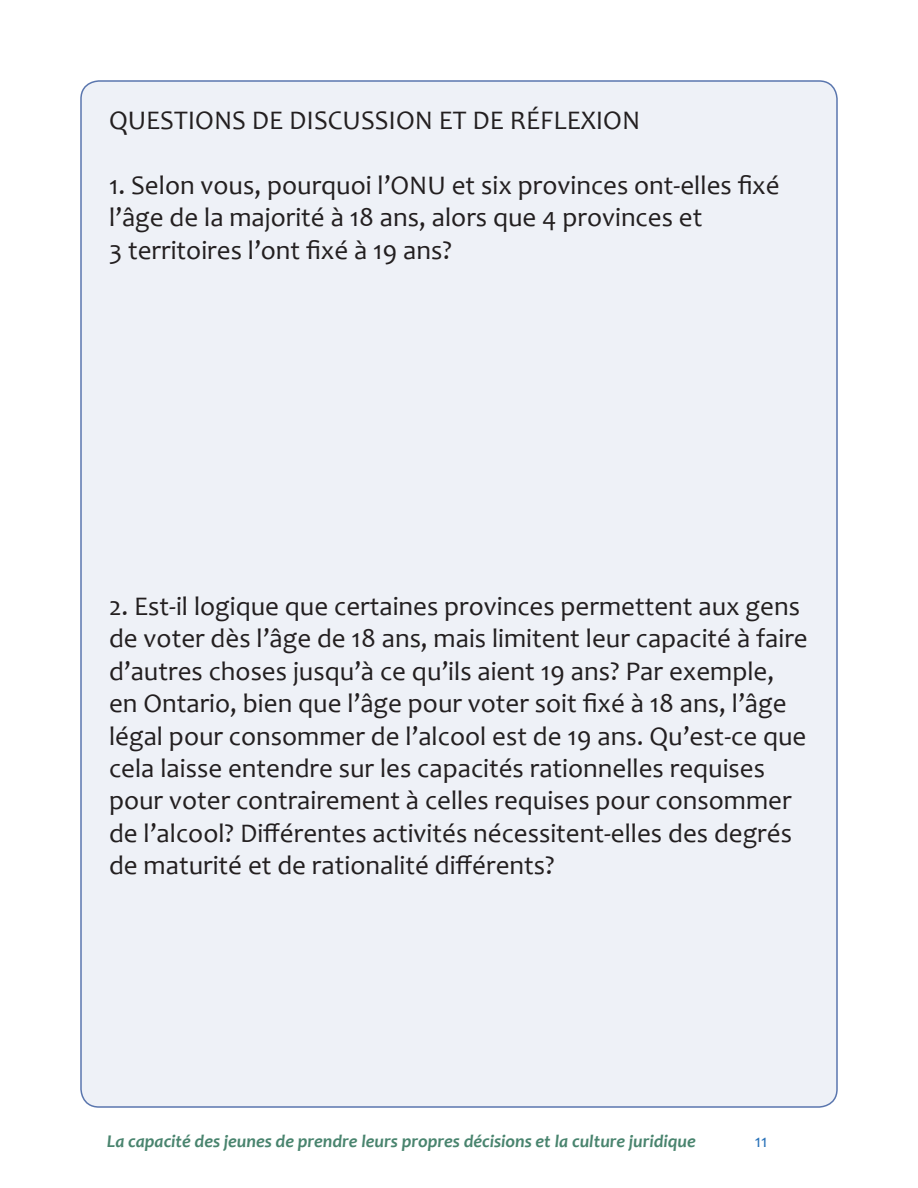
<style>
.page{position:relative;width:918px;height:1188px;background:#fff}
.page>*{position:absolute;margin:0;border:0;box-sizing:border-box;transform-origin:0 0}
.Paragraph_Style_3{font:27px/32.4px "Candara";color:#231f20}
.t1{font:italic 700 18px "Candara";color:#49846e}
.t2{font:18px "Candara";color:#2972b9}
</style>
<div class="page">
<div style="left:81px;top:81px;width:756px;height:1026px;background:#eef1f7;border-radius:18px"></div>
<p class="Paragraph_Style_3" style="left:109px;top:104px;width:533px">QUESTIONS DE DISCUSSION ET DE RÉFLEXION</p>
<p class="Paragraph_Style_3" style="left:109px;top:169px;width:672px">1. Selon vous, pourquoi l’ONU et six provinces ont-elles fixé l’âge de la majorité à 18 ans, alors que 4 provinces et<br>3 territoires l’ont fixé à 19 ans?</p>
<p class="Paragraph_Style_3" style="left:109px;top:590px;width:700px">2. Est-il logique que certaines provinces permettent aux gens de voter dès l’âge de 18 ans, mais limitent leur capacité à faire d’autres choses jusqu’à ce qu’ils aient 19 ans? Par exemple, en Ontario, bien que l’âge pour voter soit fixé à 18 ans, l’âge légal pour consommer de l’alcool est de 19 ans. Qu’est-ce que cela laisse entendre sur les capacités rationnelles requises pour voter contrairement à celles requises pour consommer de l’alcool? Différentes activités nécessitent-elles des degrés de maturité et de rationalité différents?</p>
<p class="t1" style="left:107px;top:1130px;width:590px">La capacité des jeunes de prendre leurs propres décisions et la culture juridique</p>
<p class="t2" style="left:755px;top:1130px;width:14px">11</p>
</div>
